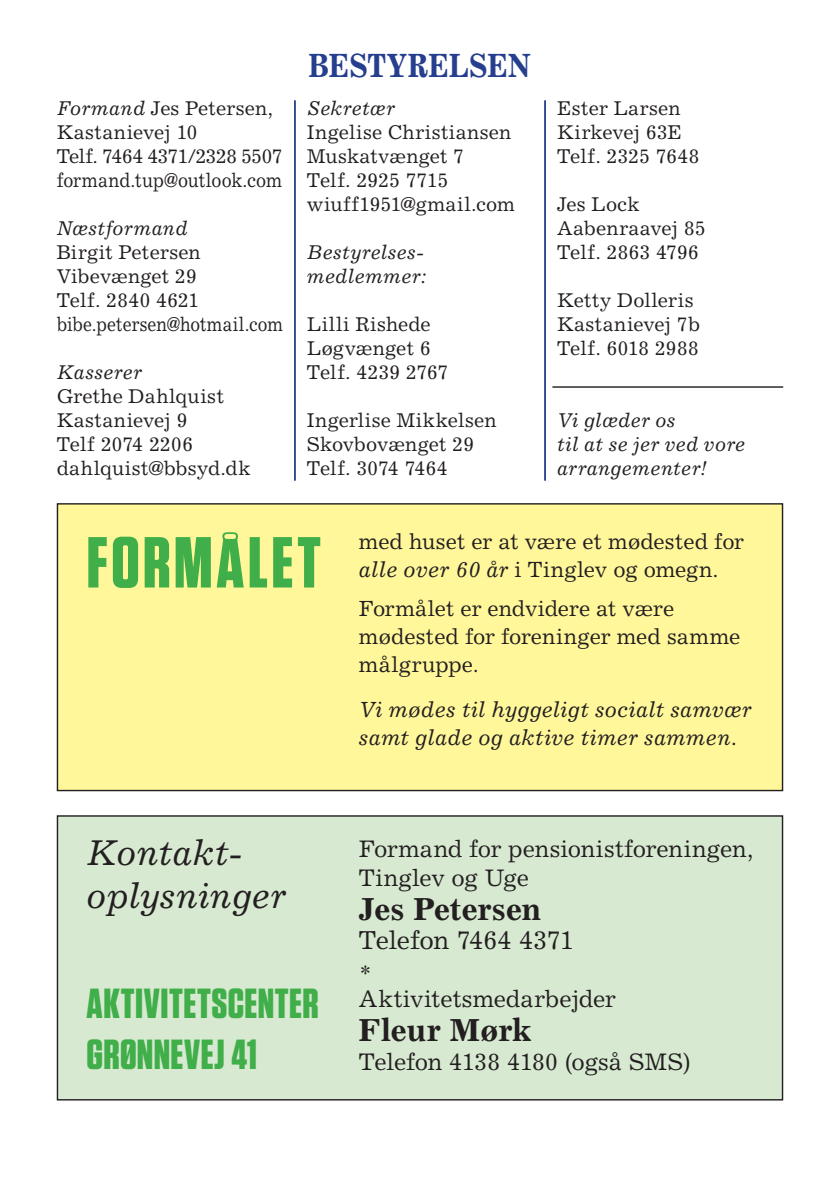
<style>
.page{position:relative;width:840px;height:1191px;background:#fff}
.page>*{position:absolute;margin:0;border:0;box-sizing:border-box;transform-origin:0 0}
.t1{font:700 72px "Tungsten";letter-spacing:.05em;color:#40ae49}
.t2{font:700 42px "Tungsten";letter-spacing:.015em;color:#40ae49}
.t3{font:italic 36px "Excelsior LT Std";color:#231f20}
.t4{font:700 33.6px "Excelsior";letter-spacing:.005em;color:#253f8e;scale:.83 1}
.t5{font:700 32px "Excelsior LT Std";letter-spacing:-.005em;color:#231f20}
.t6{font:26px "Excelsior LT Std";letter-spacing:-.025em;color:#231f20}
.t7{font:24px/28.8px "Excelsior LT Std";letter-spacing:-.005em;color:#231f20}
.t8{font:22px/28px "Excelsior LT Std";letter-spacing:.005em;color:#231f20}
.t9{font:italic 22px/28px "Excelsior LT Std";letter-spacing:.005em;color:#231f20}
.t10{font:20px/24px "Excelsior LT Std";letter-spacing:.005em;color:#231f20}
.t11{font:italic 20px/24px "Excelsior LT Std";letter-spacing:.01em;color:#231f20}
.s1{font-style:italic}
</style>
<div class="page">
<div style="left:57px;top:504px;width:725px;height:286px;background:#fff79a"></div>
<div style="left:57px;top:816px;width:725px;height:283px;background:#d8e9d2"></div>
<hr style="left:294px;top:100px;width:1px;height:380px;background:#253f8e">
<hr style="left:544px;top:100px;width:1px;height:380px;background:#253f8e">
<hr style="left:552px;top:386px;width:230px;height:2px;background:#231f20">
<p class="t10" style="left:57px;top:96px;width:227px"><span class="s1">Formand</span> Jes Petersen,<br>Kastanievej 10<br>Telf. 7464 4371/2328 5507 formand.tup@outlook.com</p>
<p class="t11" style="left:57px;top:216px;width:132px">Næstformand</p>
<p class="t10" style="left:57px;top:240px;width:145px">Birgit Petersen</p>
<p class="t10" style="left:57px;top:264px;width:227px">Vibevænget 29<br>Telf. 2840 4621 bibe.petersen@hotmail.com</p>
<p class="t11" style="left:57px;top:360px;width:87px">Kasserer</p>
<p class="t10" style="left:57px;top:384px;width:169px">Grethe Dahlquist<br>Kastanievej 9<br>Telf 2074 2206</p>
<p class="t10" style="left:57px;top:456px;width:195px">dahlquist@bbsyd.dk</p>
<p class="t4" style="left:308px;top:47px;width:269px">BESTYRELSEN</p>
<p class="t11" style="left:307px;top:96px;width:90px">Sekretær</p>
<p class="t10" style="left:307px;top:120px;width:209px">Ingelise Christiansen<br>Muskatvænget 7<br>Telf. 2925 7715 wiuff1951@gmail.com</p>
<p class="t11" style="left:307px;top:240px;width:119px">Bestyrelses-</p>
<p class="t11" style="left:307px;top:264px;width:121px">medlemmer:</p>
<p class="t10" style="left:307px;top:312px;width:143px">Lilli Rishede<br>Løgvænget 6<br>Telf. 4239 2767</p>
<p class="t10" style="left:307px;top:408px;width:191px">Ingerlise Mikkelsen<br>Skovbovænget 29<br>Telf. 3074 7464</p>
<p class="t10" style="left:556px;top:96px;width:144px">Ester Larsen<br>Kirkevej 63E<br>Telf. 2325 7648</p>
<p class="t10" style="left:556px;top:192px;width:150px">Jes Lock<br>Aabenraavej 85</p>
<p class="t10" style="left:556px;top:240px;width:143px">Telf. 2863 4796</p>
<p class="t10" style="left:556px;top:288px;width:138px">Ketty Dolleris</p>
<p class="t10" style="left:556px;top:312px;width:145px">Kastanievej 7b</p>
<p class="t10" style="left:556px;top:336px;width:143px">Telf. 6018 2988</p>
<p class="t11" style="left:556px;top:408px;width:120px">Vi glæder os</p>
<p class="t11" style="left:556px;top:432px;width:190px">til at se jer ved vore arrangementer!</p>
<p class="t1" style="left:86px;top:524px;width:236px">FORMÅLET</p>
<p class="t3" style="left:86px;top:831px;width:158px">Kontakt-</p>
<p class="t3" style="left:86px;top:874px;width:201px">oplysninger</p>
<p class="t2" style="left:86px;top:981px;width:233px">AKTIVITETSCENTER</p>
<p class="t2" style="left:86px;top:1031px;width:172px">GRØNNEVEJ 41</p>
<p class="t8" style="left:359px;top:527px;width:386px">med huset er at være et mødested for <span class="s1">alle over 60 år</span> i Tinglev og omegn.</p>
<p class="t8" style="left:359px;top:595px;width:382px">Formålet er endvidere at være mødested for foreninger med samme målgruppe.</p>
<p class="t9" style="left:359px;top:696px;width:394px">Vi mødes til hyggeligt socialt samvær samt glade og aktive timer sammen.</p>
<p class="t7" style="left:359px;top:834px;width:395px">Formand for pensionistforeningen,<br>Tinglev og Uge</p>
<p class="t5" style="left:359px;top:890px;width:184px">Jes Petersen</p>
<p class="t6" style="left:359px;top:924px;width:217px">Telefon 7464 4371</p>
<p class="t7" style="left:359px;top:960px;width:15px">*</p>
<p class="t7" style="left:359px;top:984px;width:258px">Aktivitetsmedarbejder</p>
<p class="t5" style="left:359px;top:1011px;width:174px">Fleur Mørk</p>
<p class="t7" style="left:359px;top:1047px;width:333px">Telefon 4138 4180 (også SMS)</p>
</div>
